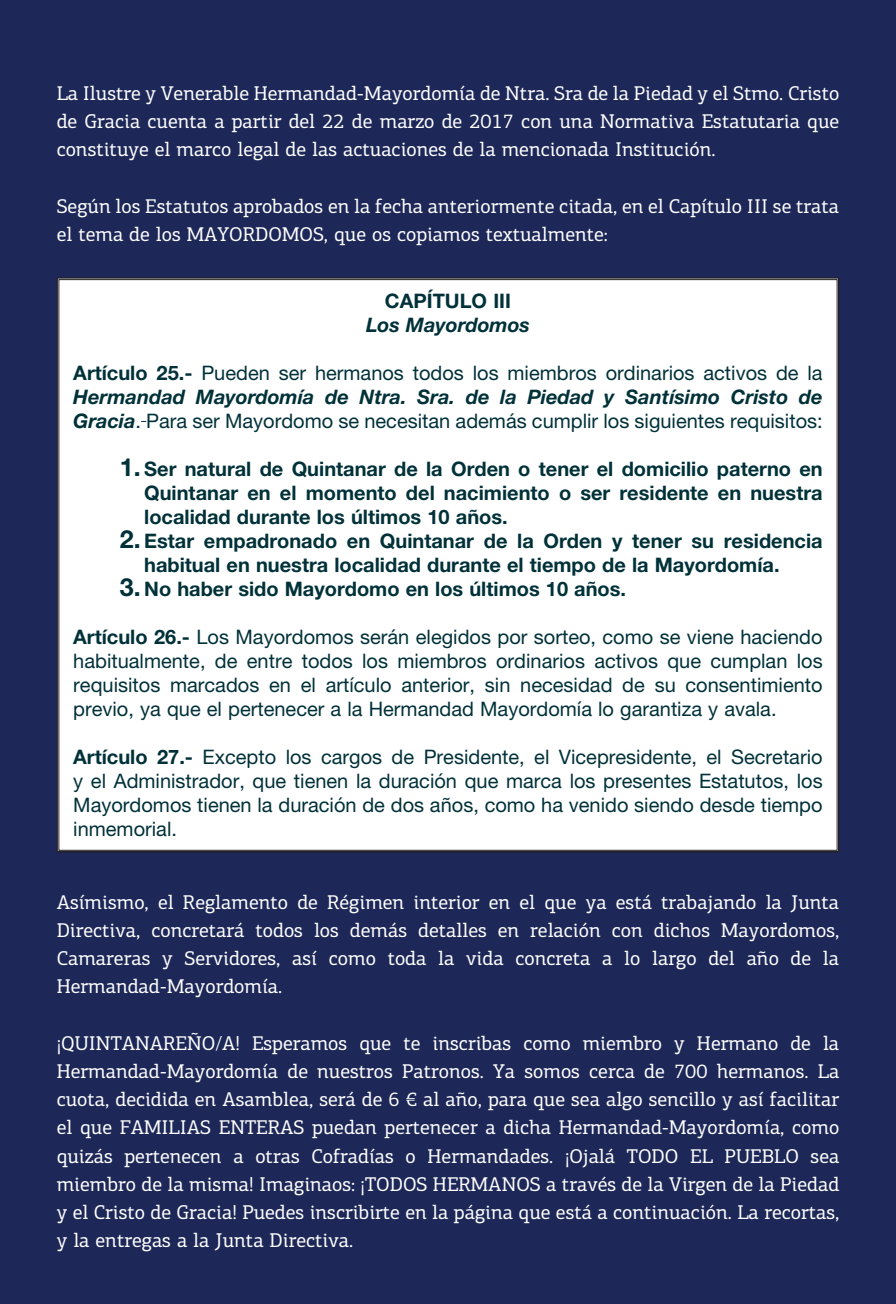
<style>
.page{position:relative;width:896px;height:1304px;background:#1d2858}
.page>*{position:absolute;margin:0;border:0;box-sizing:border-box;transform-origin:0 0}
.t1{font:20px/28.2px "PF Centro Slab Pro";color:#fff;text-align:justify}
.t2{font:20px/24px "Helvetica Neue LT Std";color:#003139;text-align:justify}
.t3{font:700 20px/24px "Helvetica Neue LT Std";color:#003139;text-align:justify}
.t4{font:italic 700 20px "Helvetica Neue LT Std";color:#003139}
.s1{font-weight:700}
.s2{font-weight:700;font-style:italic}
.s3{font-size:25px}
</style>
<div class="page">
<svg style="left:56px;top:277px;width:784px;height:576px;background:#dcdde2"></svg>
<p class="t1" style="left:57px;top:79px;width:784px">La Ilustre y Venerable Hermandad-Mayordomía de Ntra. Sra de la Piedad y el Stmo. Cristo de Gracia cuenta a partir del 22 de marzo de 2017 con una Normativa Estatutaria que constituye el marco legal de las actuaciones de la mencionada Institución.</p>
<p class="t1" style="left:57px;top:192px;width:784px">Según los Estatutos aprobados en la fecha anteriormente citada, en el Capítulo III se trata el tema de los MAYORDOMOS, que os copiamos textualmente:</p>
<p class="t3" style="left:385px;top:289px;width:128px">CAPÍTULO III</p>
<p class="t4" style="left:366px;top:313px;width:165px">Los Mayordomos</p>
<p class="t2" style="left:73px;top:361px;width:751px"><span class="s1">Artículo 25.-</span> Pueden ser hermanos todos los miembros ordinarios activos de la <span class="s2">Hermandad Mayordomía de Ntra. Sra. de la Piedad y Santísimo Cristo de Gracia</span>. Para ser Mayordomo se necesitan además cumplir los siguientes requisitos:</p>
<p class="t3" style="left:144px;top:457px;width:680px;text-indent:-24px"><span class="s3">1.</span> Ser natural de Quintanar de la Orden o tener el domicilio paterno en Quintanar en el momento del nacimiento o ser residente en nuestra localidad durante los últimos 10 años.</p>
<p class="t3" style="left:144px;top:529px;width:680px;text-indent:-24px"><span class="s3">2.</span> Estar empadronado en Quintanar de la Orden y tener su residencia habitual en nuestra localidad durante el tiempo de la Mayordomía.</p>
<p class="t3" style="left:120px;top:577px;width:508px"><span class="s3">3.</span> No haber sido Mayordomo en los últimos 10 años.</p>
<p class="t2" style="left:73px;top:625px;width:751px"><span class="s1">Artículo 26.-</span> Los Mayordomos serán elegidos por sorteo, como se viene haciendo habitualmente, de entre todos los miembros ordinarios activos que cumplan los requisitos marcados en el artículo anterior, sin necesidad de su consentimiento previo, ya que el pertenecer a la Hermandad Mayordomía lo garantiza y avala.</p>
<p class="t2" style="left:73px;top:745px;width:751px"><span class="s1">Artículo 27.-</span> Excepto los cargos de Presidente, el Vicepresidente, el Secretario y el Administrador, que tienen la duración que marca los presentes Estatutos, los Mayordomos tienen la duración de dos años, como ha venido siendo desde tiempo inmemorial.</p>
<p class="t1" style="left:57px;top:888px;width:784px">Asímismo, el Reglamento de Régimen interior en el que ya está trabajando la Junta Directiva, concretará todos los demás detalles en relación con dichos Mayordomos, Camareras y Servidores, así como toda la vida concreta a lo largo del año de la Hermandad-Mayordomía.</p>
<p class="t1" style="left:57px;top:1029px;width:784px">¡QUINTANAREÑO/A! Esperamos que te inscribas como miembro y Hermano de la Hermandad-Mayordomía de nuestros Patronos. Ya somos cerca de 700 hermanos. La cuota, decidida en Asamblea, será de 6 € al año, para que sea algo sencillo y así facilitar el que FAMILIAS ENTERAS puedan pertenecer a dicha Hermandad-Mayordomía, como quizás pertenecen a otras Cofradías o Hermandades. ¡Ojalá TODO EL PUEBLO sea miembro de la misma! Imaginaos: ¡TODOS HERMANOS a través de la Virgen de la Piedad y el Cristo de Gracia! Puedes inscribirte en la página que está a continuación. La recortas, y la entregas a la Junta Directiva.</p>
</div>
